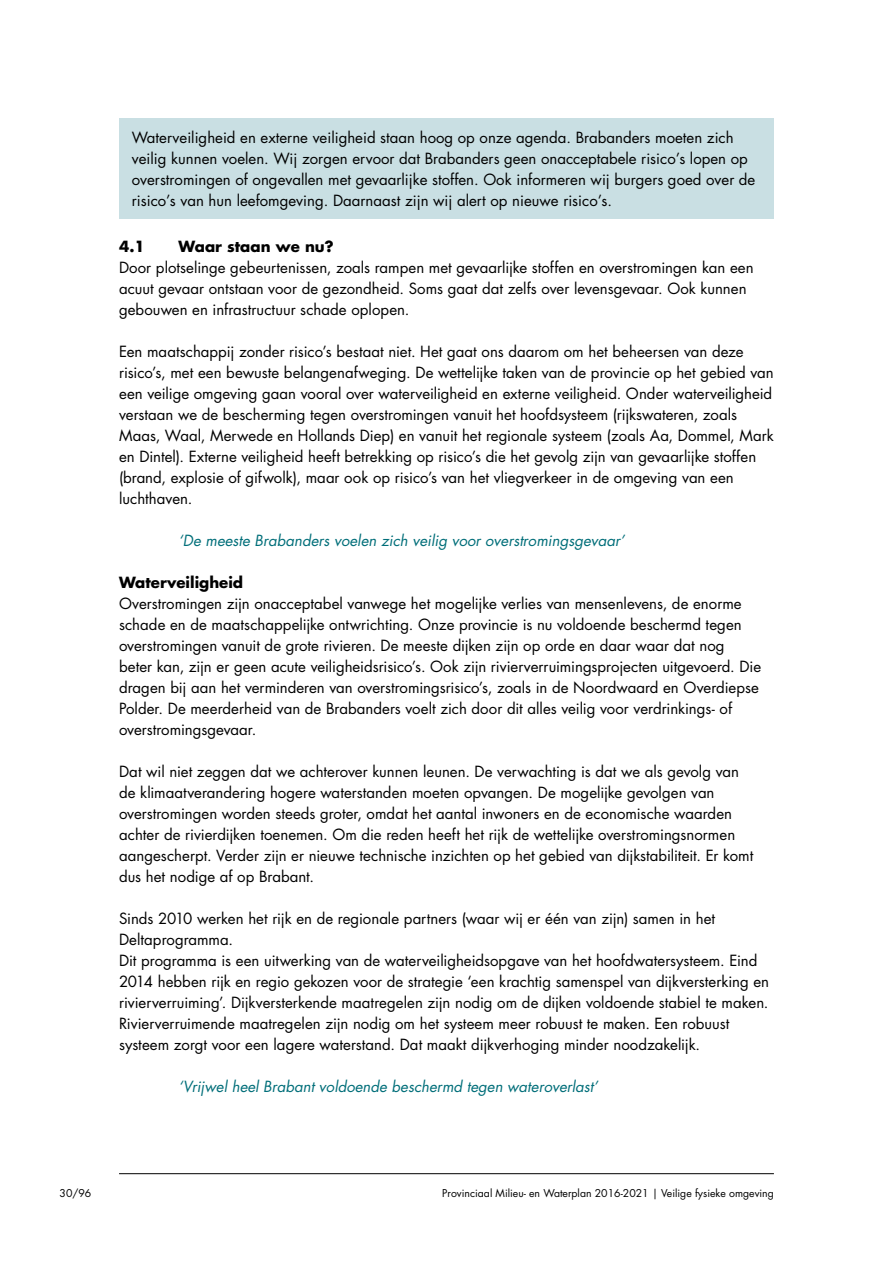
<style>
.page{position:relative;width:893px;height:1263px;background:#fff}
.page>*{position:absolute;margin:0;border:0;box-sizing:border-box;transform-origin:0 0}
.t1{font:15px/21px "Futura Std";color:#000}
.t2{font:italic 15px "Futura Std";color:#006e79}
.t3{font:700 15px "Futura Std";color:#000}
.t4{font:10.5px "Futura Std";color:#000}
</style>
<div class="page">
<hr style="left:119px;top:1173px;width:655px;height:1px;background:#000">
<div style="left:119px;top:118px;width:655px;height:101px;background:#c9dfe3"></div>
<p class="t1" style="left:132px;top:127px;width:625px">Waterveiligheid en externe veiligheid staan hoog op onze agenda. Brabanders moeten zich veilig kunnen voelen. Wij zorgen ervoor dat Brabanders geen onacceptabele risico’s lopen op overstromingen of ongevallen met gevaarlijke stoffen. Ook informeren wij burgers goed over de risico’s van hun leefomgeving. Daarnaast zijn wij alert op nieuwe risico’s.</p>
<p class="t3" style="left:119px;top:237px;width:27px">4.1</p>
<p class="t3" style="left:179px;top:237px;width:157px">Waar staan we nu?</p>
<p class="t1" style="left:119px;top:257px;width:636px">Door plotselinge gebeurtenissen, zoals rampen met gevaarlijke stoffen en overstromingen kan een acuut gevaar ontstaan voor de gezondheid. Soms gaat dat zelfs over levensgevaar. Ook kunnen gebouwen en infrastructuur schade oplopen.</p>
<p class="t1" style="left:119px;top:341px;width:656px">Een maatschappij zonder risico’s bestaat niet. Het gaat ons daarom om het beheersen van deze risico’s, met een bewuste belangenafweging. De wettelijke taken van de provincie op het gebied van een veilige omgeving gaan vooral over waterveiligheid en externe veiligheid. Onder waterveiligheid verstaan we de bescherming tegen overstromingen vanuit het hoofdsysteem (rijkswateren, zoals Maas, Waal, Merwede en Hollands Diep) en vanuit het regionale systeem (zoals Aa, Dommel, Mark en Dintel). Externe veiligheid heeft betrekking op risico’s die het gevolg zijn van gevaarlijke stoffen (brand, explosie of gifwolk), maar ook op risico’s van het vliegverkeer in de omgeving van een luchthaven.</p>
<p class="t2" style="left:179px;top:531px;width:447px">‘De meeste Brabanders voelen zich veilig voor overstromingsgevaar’</p>
<p class="t3" style="left:119px;top:573px;width:126px">Waterveiligheid</p>
<p class="t1" style="left:119px;top:593px;width:644px">Overstromingen zijn onacceptabel vanwege het mogelijke verlies van mensenlevens, de enorme schade en de maatschappelijke ontwrichting. Onze provincie is nu voldoende beschermd tegen overstromingen vanuit de grote rivieren. De meeste dijken zijn op orde en daar waar dat nog beter kan, zijn er geen acute veiligheidsrisico’s. Ook zijn rivierverruimingsprojecten uitgevoerd. Die dragen bij aan het verminderen van overstromingsrisico’s, zoals in de Noordwaard en Overdiepse Polder. De meerderheid van de Brabanders voelt zich door dit alles veilig voor verdrinkings- of overstromingsgevaar.</p>
<p class="t1" style="left:119px;top:761px;width:636px">Dat wil niet zeggen dat we achterover kunnen leunen. De verwachting is dat we als gevolg van de klimaatverandering hogere waterstanden moeten opvangen. De mogelijke gevolgen van overstromingen worden steeds groter, omdat het aantal inwoners en de economische waarden achter de rivierdijken toenemen. Om die reden heeft het rijk de wettelijke overstromingsnormen aangescherpt. Verder zijn er nieuwe technische inzichten op het gebied van dijkstabiliteit. Er komt dus het nodige af op Brabant.</p>
<p class="t1" style="left:119px;top:908px;width:652px">Sinds 2010 werken het rijk en de regionale partners (waar wij er één van zijn) samen in het Deltaprogramma.<br>Dit programma is een uitwerking van de waterveiligheidsopgave van het hoofdwatersysteem. Eind 2014 hebben rijk en regio gekozen voor de strategie ‘een krachtig samenspel van dijkversterking en rivierverruiming’. Dijkversterkende maatregelen zijn nodig om de dijken voldoende stabiel te maken.<br>Rivierverruimende maatregelen zijn nodig om het systeem meer robuust te maken. Een robuust systeem zorgt voor een lagere waterstand. Dat maakt dijkverhoging minder noodzakelijk.</p>
<p class="t2" style="left:179px;top:1077px;width:421px">‘Vrijwel heel Brabant voldoende beschermd tegen wateroverlast’</p>
<p class="t4" style="left:60px;top:1187px;width:33px">30/96</p>
<p class="t4" style="left:442px;top:1187px;width:333px">Provinciaal Milieu- en Waterplan 2016-2021 | Veilige fysieke omgeving</p>
</div>
